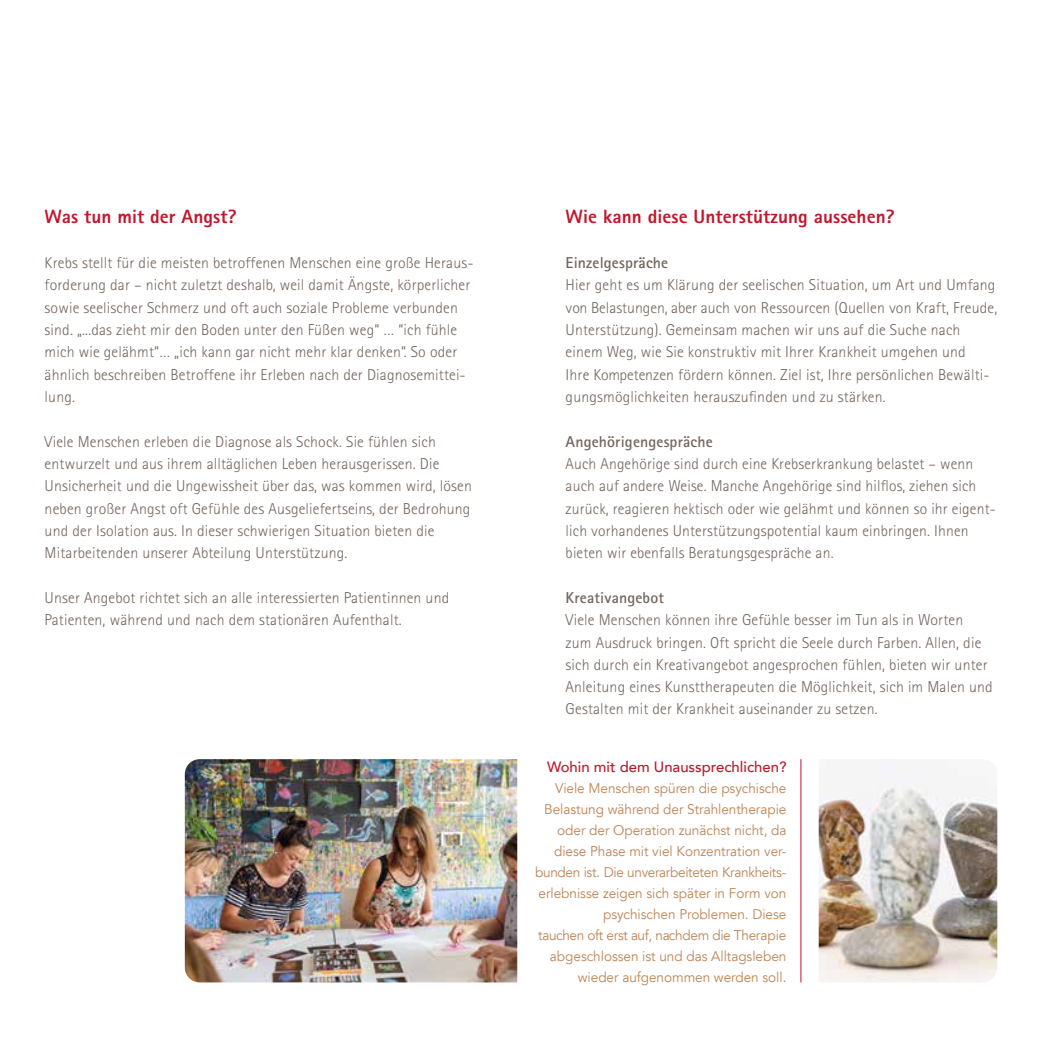
<style>
.page{position:relative;width:1042px;height:1042px;background:#fff}
.page>*{position:absolute;margin:0;border:0;box-sizing:border-box;transform-origin:0 0}
.t1{font:800 19.25px "Agfa Rotis Sans Serif";letter-spacing:.005em;color:#c3162c}
.t2{font:300 15.75px/22.4px "Agfa Rotis Sans Serif";letter-spacing:.01em;color:#73645c}
.t3{font:700 15.75px "Agfa Rotis Sans Serif";letter-spacing:.01em;color:#73645c}
.t4{font:500 14.88px "Avenir LT";color:#c3162c}
.t5{font:14px/21px "Avenir LT";letter-spacing:-.005em;color:#bd8555;text-align:right}
</style>
<div class="page">
<img style="left:185px;top:759px;width:332px;height:223px">
<img style="left:819px;top:760px;width:178px;height:222px">
<hr style="left:800px;top:759px;width:1px;height:223px;background:#c3162c">
<p class="t1" style="left:45px;top:204px;width:193px">Was tun mit der Angst?</p>
<p class="t2" style="left:45px;top:251px;width:430px">Krebs stellt für die meisten betroffenen Menschen eine große Heraus&shy;forderung dar – nicht zuletzt deshalb, weil damit Ängste, körperlicher sowie seelischer Schmerz und oft auch soziale Probleme verbunden sind. „...das zieht mir den Boden unter den Füßen weg“ … “ich fühle mich wie gelähmt“… „ich kann gar nicht mehr klar denken“. So oder ähnlich beschreiben Betroffene ihr Erleben nach der Diagnosemittei&shy;lung.</p>
<p class="t2" style="left:45px;top:430px;width:429px">Viele Menschen erleben die Diagnose als Schock. Sie fühlen sich entwurzelt und aus ihrem alltäglichen Leben herausgerissen. Die Unsicherheit und die Ungewissheit über das, was kommen wird, lösen neben großer Angst oft Gefühle des Ausgeliefertseins, der Bedrohung und der Isolation aus. In dieser schwierigen Situation bieten die Mitarbeitenden unserer Abteilung Unterstützung.</p>
<p class="t2" style="left:45px;top:586px;width:406px">Unser Angebot richtet sich an alle interessierten Patientinnen und<br>Patienten, während und nach dem stationären Aufenthalt.</p>
<p class="t1" style="left:566px;top:204px;width:331px">Wie kann diese Unterstützung aussehen?</p>
<p class="t3" style="left:566px;top:253px;width:104px">Einzelgespräche</p>
<p class="t2" style="left:566px;top:274px;width:433px">Hier geht es um Klärung der seelischen Situation, um Art und Umfang von Belastungen, aber auch von Ressourcen (Quellen von Kraft, Freude, Unterstützung). Gemeinsam machen wir uns auf die Suche nach einem Weg, wie Sie konstruktiv mit Ihrer Krankheit umgehen und<br>Ihre Kompetenzen fördern können. Ziel ist, Ihre persönlichen Bewälti&shy;gungsmöglichkeiten herauszufinden und zu stärken.</p>
<p class="t3" style="left:566px;top:431px;width:149px">Angehörigengespräche</p>
<p class="t2" style="left:566px;top:452px;width:432px">Auch Angehörige sind durch eine Krebserkrankung belastet – wenn auch auf andere Weise. Manche Angehörige sind hilflos, ziehen sich zurück, reagieren hektisch oder wie gelähmt und können so ihr eigent&shy;lich vorhandenes Unterstützungspotential kaum einbringen. Ihnen bieten wir ebenfalls Beratungsgespräche an.</p>
<p class="t3" style="left:566px;top:587px;width:100px">Kreativangebot</p>
<p class="t2" style="left:566px;top:609px;width:429px">Viele Menschen können ihre Gefühle besser im Tun als in Worten zum Ausdruck bringen. Oft spricht die Seele durch Farben. Allen, die sich durch ein Kreativangebot angesprochen fühlen, bieten wir unter Anleitung eines Kunsttherapeuten die Möglichkeit, sich im Malen und Gestalten mit der Krankheit auseinander zu setzen.</p>
<p class="t4" style="left:547px;top:758px;width:241px">Wohin mit dem Unaussprechlichen?</p>
<p class="t5" style="left:535px;top:778px;width:253px">Viele Menschen spüren die psychische Belastung während der Strahlentherapie oder der Operation zunächst nicht, da diese Phase mit viel Konzentration ver&shy;bunden ist. Die unverarbeiteten Krankheits&shy;erlebnisse zeigen sich später in Form von psychischen Problemen. Diese<br>tauchen oft erst auf, nachdem die Therapie abgeschlossen ist und das Alltagsleben wieder aufgenommen werden soll.</p>
</div>
